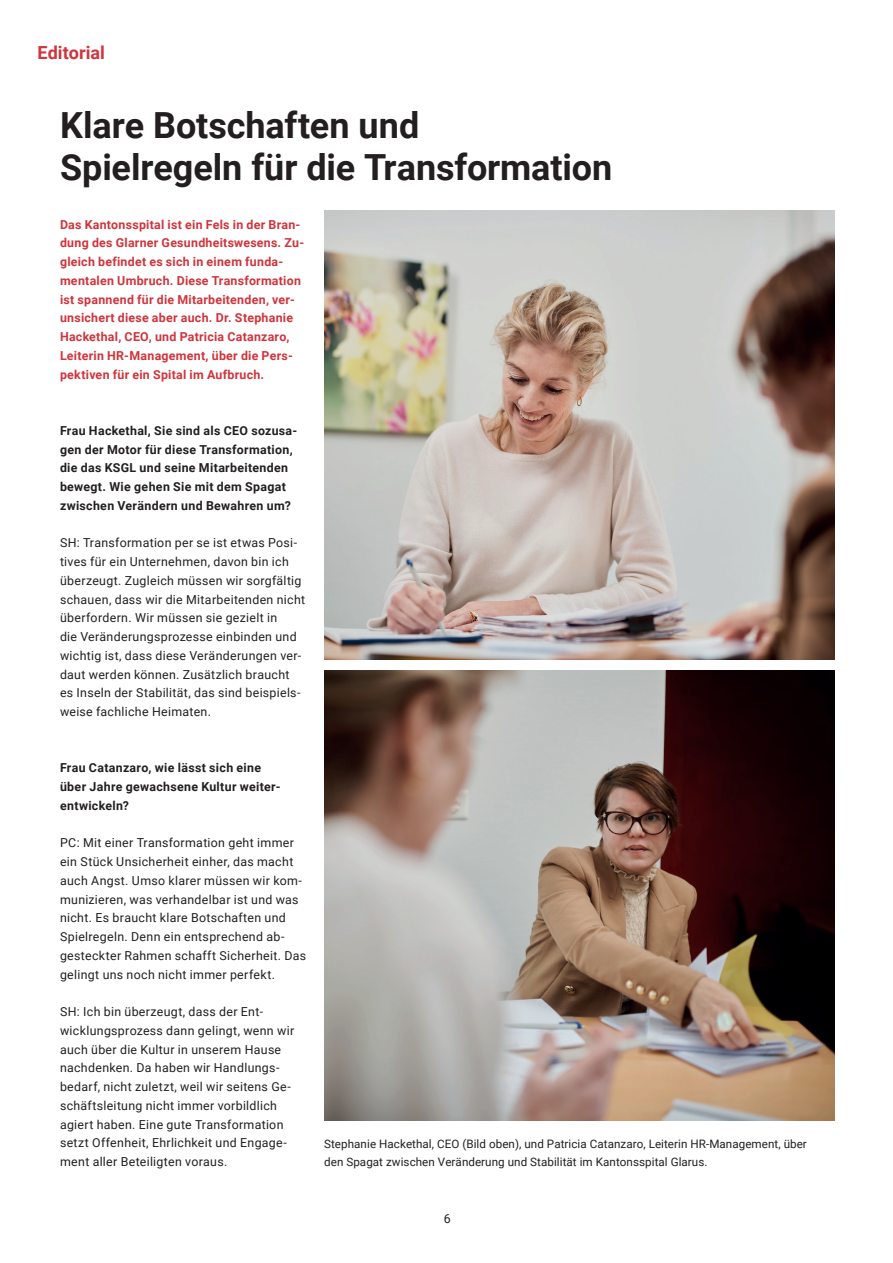
<style>
.page{position:relative;width:893px;height:1263px;background:#fff}
.page>*{position:absolute;margin:0;border:0;box-sizing:border-box;transform-origin:0 0}
.t1{font:700 36px/42px "Roboto";letter-spacing:-.005em;color:#231f20}
.t2{font:700 18px "Roboto";letter-spacing:.005em;color:#d0343c}
.t3{font:12.3px/18.8px "Roboto";letter-spacing:.025em;color:#231f20}
.t4{font:700 12.3px/18.8px "Roboto";letter-spacing:.02em;color:#d0343c}
.t5{font:700 12.3px/18.8px "Roboto";letter-spacing:.025em;color:#231f20}
.t6{font:11.7px/18.8px "Roboto";letter-spacing:.005em;color:#231f20}
</style>
<div class="page">
<img style="left:324px;top:670px;width:510px;height:450px">
<img style="left:324px;top:210px;width:510px;height:450px">
<h2 class="t2" style="left:38px;top:39px;width:69px">Editorial</h2>
<h1 class="t1" style="left:60px;top:103px;width:553px">Klare Botschaften und<br>Spielregeln für die Transformation</h1>
<p class="t4" style="left:60px;top:215px;width:246px">Das Kantonsspital ist ein Fels in der Bran&shy;dung des Glarner Gesundheitswesens. Zu&shy;gleich befindet es sich in einem funda&shy;mentalen Umbruch. Diese Transformation ist spannend für die Mitarbeitenden, ver&shy;unsichert diese aber auch. Dr. Stephanie Hackethal, CEO, und Patricia Catanzaro, Leiterin HR-Management, über die Pers&shy;pektiven für ein Spital im Aufbruch.</p>
<p class="t5" style="left:60px;top:421px;width:239px">Frau Hackethal, Sie sind als CEO sozusa&shy;gen der Motor für diese Transformation, die das KSGL und seine Mitarbeitenden bewegt. Wie gehen Sie mit dem Spagat zwischen Verändern und Bewahren um?</p>
<p class="t3" style="left:60px;top:533px;width:247px">SH: Transformation per se ist etwas Posi&shy;tives für ein Unternehmen, davon bin ich überzeugt. Zugleich müssen wir sorgfältig schauen, dass wir die Mitarbeitenden nicht überfordern. Wir müssen sie gezielt in<br>die Veränderungsprozesse einbinden und wichtig ist, dass diese Veränderungen ver&shy;daut werden können. Zusätzlich braucht es Inseln der Stabilität, das sind beispiels&shy;weise fachliche Heimaten.</p>
<p class="t5" style="left:60px;top:758px;width:222px">Frau Catanzaro, wie lässt sich eine über Jahre gewachsene Kultur weiter&shy;entwickeln?</p>
<p class="t3" style="left:60px;top:833px;width:247px">PC: Mit einer Transformation geht immer ein Stück Unsicherheit einher, das macht auch Angst. Umso klarer müssen wir kom&shy;munizieren, was verhandelbar ist und was nicht. Es braucht klare Botschaften und Spielregeln. Denn ein entsprechend ab&shy;gesteckter Rahmen schafft Sicherheit. Das gelingt uns noch nicht immer perfekt.</p>
<p class="t3" style="left:60px;top:1002px;width:236px">SH: Ich bin überzeugt, dass der Ent&shy;wicklungsprozess dann gelingt, wenn wir auch über die Kultur in unserem Hause nachdenken. Da haben wir Handlungs&shy;bedarf, nicht zuletzt, weil wir seitens Ge&shy;schäftsleitung nicht immer vorbildlich agiert haben. Eine gute Transformation setzt Offenheit, Ehrlichkeit und Engage&shy;ment aller Beteiligten voraus.</p>
<p class="t6" style="left:324px;top:1134px;width:484px">Stephanie Hackethal, CEO (Bild oben), und Patricia Catanzaro, Leiterin HR-Management, über den Spagat zwischen Veränderung und Stabilität im Kantonsspital Glarus.</p>
<p class="t3" style="left:444px;top:1208px;width:8px">6</p>
</div>
